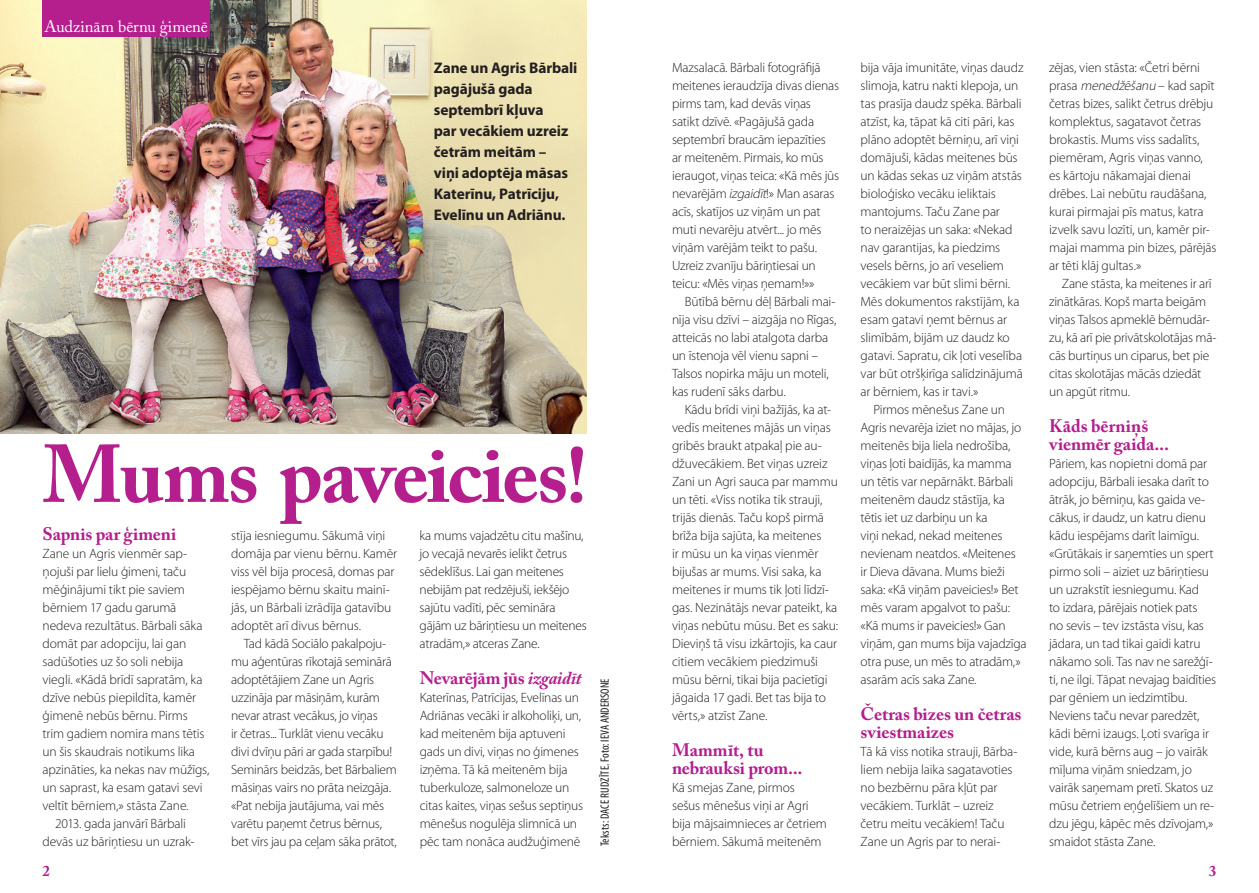
<style>
.page{position:relative;width:1259px;height:893px;background:#fff}
.page>*{position:absolute;margin:0;border:0;box-sizing:border-box;transform-origin:0 0}
.t1{font:700 81px "Adobe Caslon Pro";letter-spacing:-.025em;color:#b41e8d}
.t2{font:700 18px/18px "Adobe Caslon Pro";letter-spacing:-.005em;color:#b41e8d}
.t3{font:16.5px "Adobe Caslon Pro";color:#fff}
.t4{font:700 15.3px/21px "Myriad Pro";letter-spacing:-.005em;color:#231f20}
.t5{font:700 15px "Adobe Caslon Pro";color:#b41e8d}
.t6{font:300 13.5px/18px "Myriad Pro";letter-spacing:-.015em;color:#231f20}
.t7{font:condensed 12px "Myriad Pro";color:#231f20}
.s1{font-style:italic}
</style>
<div class="page">
<img style="left:0;top:0;width:587px;height:434px">
<div style="left:43px;top:0;width:167px;height:36px;background:#b41e8d"></div>
<p class="t3" style="left:45px;top:17px;width:165px">Audzinām bērnu ģimenē</p>
<p class="t4" style="left:434px;top:57px;width:145px">Zane un Agris Bārbali pagājušā gada septembrī kļuva<br>par vecākiem uzreiz četrām meitām –<br>viņi adoptēja māsas<br>Katerīnu, Patrīciju,<br>Evelīnu un Adriānu.</p>
<h1 class="t1" style="left:43px;top:426px;width:546px">Mums paveicies!</h1>
<h2 class="t2" style="left:43px;top:525px;width:135px">Sapnis par ģimeni</h2>
<p class="t6" style="left:43px;top:545px;width:146px">Zane un Agris vienmēr sap-</p>
<p class="t6" style="left:43px;top:563px;width:145px">ņojuši par lielu ģimeni, taču</p>
<p class="t6" style="left:43px;top:581px;width:144px">mēģinājumi tikt pie saviem</p>
<p class="t6" style="left:43px;top:599px;width:135px">bērniem 17 gadu garumā</p>
<p class="t6" style="left:43px;top:617px;width:161px">nedeva rezultātus. Bārbali sāka</p>
<p class="t6" style="left:43px;top:635px;width:145px">domāt par adopciju, lai gan</p>
<p class="t6" style="left:43px;top:653px;width:142px">sadūšoties uz šo soli nebija</p>
<p class="t6" style="left:43px;top:671px;width:161px">viegli. «Kādā brīdī sapratām, ka</p>
<p class="t6" style="left:43px;top:689px;width:155px">dzīve nebūs piepildīta, kamēr</p>
<p class="t6" style="left:43px;top:707px;width:147px">ģimenē nebūs bērnu. Pirms</p>
<p class="t6" style="left:43px;top:725px;width:163px">trim gadiem nomira mans tētis</p>
<p class="t6" style="left:43px;top:743px;width:154px">un šis skaudrais notikums lika</p>
<p class="t6" style="left:43px;top:761px;width:169px">apzināties, ka nekas nav mūžīgs,</p>
<p class="t6" style="left:43px;top:779px;width:162px">un saprast, ka esam gatavi sevi</p>
<p class="t6" style="left:43px;top:797px;width:148px">veltīt bērniem,» stāsta Zane.</p>
<p class="t6" style="left:55px;top:815px;width:132px">2013. gada janvārī Bārbali</p>
<p class="t6" style="left:43px;top:833px;width:154px">devās uz bāriņtiesu un uzrak-</p>
<p class="t6" style="left:231px;top:527px;width:168px">stīja iesniegumu. Sākumā viņi domāja par vienu bērnu. Kamēr viss vēl bija procesā, domas par iespējamo bērnu skaitu mainī&shy;jās, un Bārbali izrādīja gatavību adoptēt arī divus bērnus.</p>
<p class="t6" style="left:231px;top:635px;width:167px;text-indent:13px">Tad kādā Sociālo pakalpoju&shy;mu aģentūras rīkotajā seminārā adoptētājiem Zane un Agris uzzināja par māsiņām, kurām nevar atrast vecākus, jo viņas<br>ir četras... Turklāt vienu vecāku divi dvīņu pāri ar gada starpību!<br>Seminārs beidzās, bet Bārbaliem māsiņas vairs no prāta neizgāja. «Pat nebija jautājuma, vai mēs varētu paņemt četrus bērnus, bet vīrs jau pa ceļam sāka prātot,</p>
<p class="t6" style="left:420px;top:527px;width:169px">ka mums vajadzētu citu mašīnu, jo vecajā nevarēs ielikt četrus sēdeklīšus. Lai gan meitenes nebijām pat redzējuši, iekšējo sajūtu vadīti, pēc semināra gājām uz bāriņtiesu un meitenes atradām,» atceras Zane.</p>
<h2 class="t2" style="left:420px;top:669px;width:163px">Nevarējām jūs <span class="s1">izgaidīt</span></h2>
<p class="t6" style="left:420px;top:689px;width:165px">Katerīnas, Patrīcijas, Evelīnas un<br>Adriānas vecāki ir alkoholiķi, un, kad meitenēm bija aptuveni gads un divi, viņas no ģimenes izņēma. Tā kā meitenēm bija tuberkuloze, salmoneloze un citas kaites, viņas sešus septiņus mēnešus nogulēja slimnīcā un pēc tam nonāca audžuģimenē</p>
<p class="t7" style="left:597px;top:846px;width:169px;rotate:-90deg">Teksts: Dace Rudzīte. Foto: IEVA ANDERSONE</p>
<p class="t6" style="left:672px;top:59px;width:169px">Mazsalacā. Bārbali fotogrāfijā meitenes ieraudzīja divas dienas pirms tam, kad devās viņas satikt dzīvē. «Pagājušā gada septembrī braucām iepazīties ar meitenēm. Pirmais, ko mūs ieraugot, viņas teica: «Kā mēs jūs nevarējām <span class="s1">izgaidīt</span>!» Man asaras acīs, skatījos uz viņām un pat muti nevarēju atvērt... jo mēs viņām varējām teikt to pašu.<br>Uzreiz zvanīju bāriņtiesai un teicu: «Mēs viņas ņemam!»»</p>
<p class="t6" style="left:672px;top:293px;width:166px;text-indent:13px">Būtībā bērnu dēļ Bārbali mai&shy;nīja visu dzīvi – aizgāja no Rīgas, atteicās no labi atalgota darba un īstenoja vēl vienu sapni –<br>Talsos nopirka māju un moteli, kas rudenī sāks darbu.</p>
<p class="t6" style="left:672px;top:401px;width:168px;text-indent:13px">Kādu brīdi viņi bažījās, ka at&shy;vedīs meitenes mājās un viņas gribēs braukt atpakaļ pie au&shy;džuvecākiem. Bet viņas uzreiz<br>Zani un Agri sauca par mammu un tēti. «Viss notika tik strauji, trijās dienās. Taču kopš pirmā brīža bija sajūta, ka meitenes<br>ir mūsu un ka viņas vienmēr bijušas ar mums. Visi saka, ka meitenes ir mums tik ļoti līdzī&shy;gas. Nezinātājs nevar pateikt, ka viņas nebūtu mūsu. Bet es saku:<br>Dieviņš tā visu izkārtojis, ka caur citiem vecākiem piedzimuši mūsu bērni, tikai bija pacietīgi jāgaida 17 gadi. Bet tas bija to vērts,» atzīst Zane.</p>
<h2 class="t2" style="left:672px;top:741px;width:132px">Mammīt, tu nebrauksi prom...</h2>
<p class="t6" style="left:672px;top:779px;width:156px">Kā smejas Zane, pirmos<br>sešus mēnešus viņi ar Agri bija mājsaimnieces ar četriem bērniem. Sākumā meitenēm</p>
<p class="t6" style="left:860px;top:59px;width:164px">bija vāja imunitāte, viņas daudz slimoja, katru nakti klepoja, un tas prasīja daudz spēka. Bārbali atzīst, ka, tāpat kā citi pāri, kas plāno adoptēt bērniņu, arī viņi domājuši, kādas meitenes būs un kādas sekas uz viņām atstās bioloģisko vecāku ieliktais mantojums. Taču Zane par<br>to neraizējas un saka: «Nekad nav garantijas, ka piedzims vesels bērns, jo arī veseliem vecākiem var būt slimi bērni.<br>Mēs dokumentos rakstījām, ka esam gatavi ņemt bērnus ar slimībām, bijām uz daudz ko gatavi. Sapratu, cik ļoti veselība var būt otršķirīga salīdzinājumā ar bērniem, kas ir tavi.»</p>
<p class="t6" style="left:860px;top:401px;width:168px;text-indent:13px">Pirmos mēnešus Zane un<br>Agris nevarēja iziet no mājas, jo meitenēs bija liela nedrošība, viņas ļoti baidījās, ka mamma un tētis var nepārnākt. Bārbali meitenēm daudz stāstīja, ka tētis iet uz darbiņu un ka<br>viņi nekad, nekad meitenes nevienam neatdos. «Meitenes<br>ir Dieva dāvana. Mums bieži saka: «Kā viņām paveicies!» Bet mēs varam apgalvot to pašu: «Kā mums ir paveicies!» Gan viņām, gan mums bija vajadzīga otra puse, un mēs to atradām,» asarām acīs saka Zane.</p>
<h2 class="t2" style="left:860px;top:705px;width:162px">Četras bizes un četras sviestmaizes</h2>
<p class="t6" style="left:860px;top:743px;width:158px">Tā kā viss notika strauji, Bārba&shy;liem nebija laika sagatavoties no bezbērnu pāra kļūt par vecākiem. Turklāt – uzreiz četru meitu vecākiem! Taču<br>Zane un Agris par to nerai-</p>
<p class="t6" style="left:1049px;top:59px;width:169px">zējas, vien stāsta: «Četri bērni prasa <span class="s1">menedžēšanu</span> – kad sapīt četras bizes, salikt četrus drēbju komplektus, sagatavot četras brokastis. Mums viss sadalīts, piemēram, Agris viņas vanno, es kārtoju nākamajai dienai drēbes. Lai nebūtu raudāšana, kurai pirmajai pīs matus, katra izvelk savu lozīti, un, kamēr pir&shy;majai mamma pin bizes, pārējās ar tēti klāj gultas.»</p>
<p class="t6" style="left:1049px;top:275px;width:169px;text-indent:13px">Zane stāsta, ka meitenes ir arī zinātkāras. Kopš marta beigām viņas Talsos apmeklē bērnudār&shy;zu, kā arī pie privātskolotājas mā&shy;cās burtiņus un ciparus, bet pie citas skolotājas mācās dziedāt un apgūt ritmu.</p>
<h2 class="t2" style="left:1049px;top:417px;width:121px">Kāds bērniņš vienmēr gaida...</h2>
<p class="t6" style="left:1049px;top:455px;width:169px">Pāriem, kas nopietni domā par adopciju, Bārbali iesaka darīt to ātrāk, jo bērniņu, kas gaida ve&shy;cākus, ir daudz, un katru dienu kādu iespējams darīt laimīgu. «Grūtākais ir saņemties un spert pirmo soli – aiziet uz bāriņtiesu un uzrakstīt iesniegumu. Kad<br>to izdara, pārējais notiek pats<br>no sevis – tev izstāsta visu, kas jādara, un tad tikai gaidi katru nākamo soli. Tas nav ne sarežģī&shy;ti, ne ilgi. Tāpat nevajag baidīties par gēniem un iedzimtību.<br>Neviens taču nevar paredzēt, kādi bērni izaugs. Ļoti svarīga ir vide, kurā bērns aug – jo vairāk mīļuma viņām sniedzam, jo vairāk saņemam pretī. Skatos uz mūsu četriem eņģelīšiem un re&shy;dzu jēgu, kāpēc mēs dzīvojam,» smaidot stāsta Zane.</p>
<p class="t5" style="left:43px;top:862px;width:9px">2</p>
<p class="t5" style="left:1209px;top:862px;width:9px">3</p>
</div>
